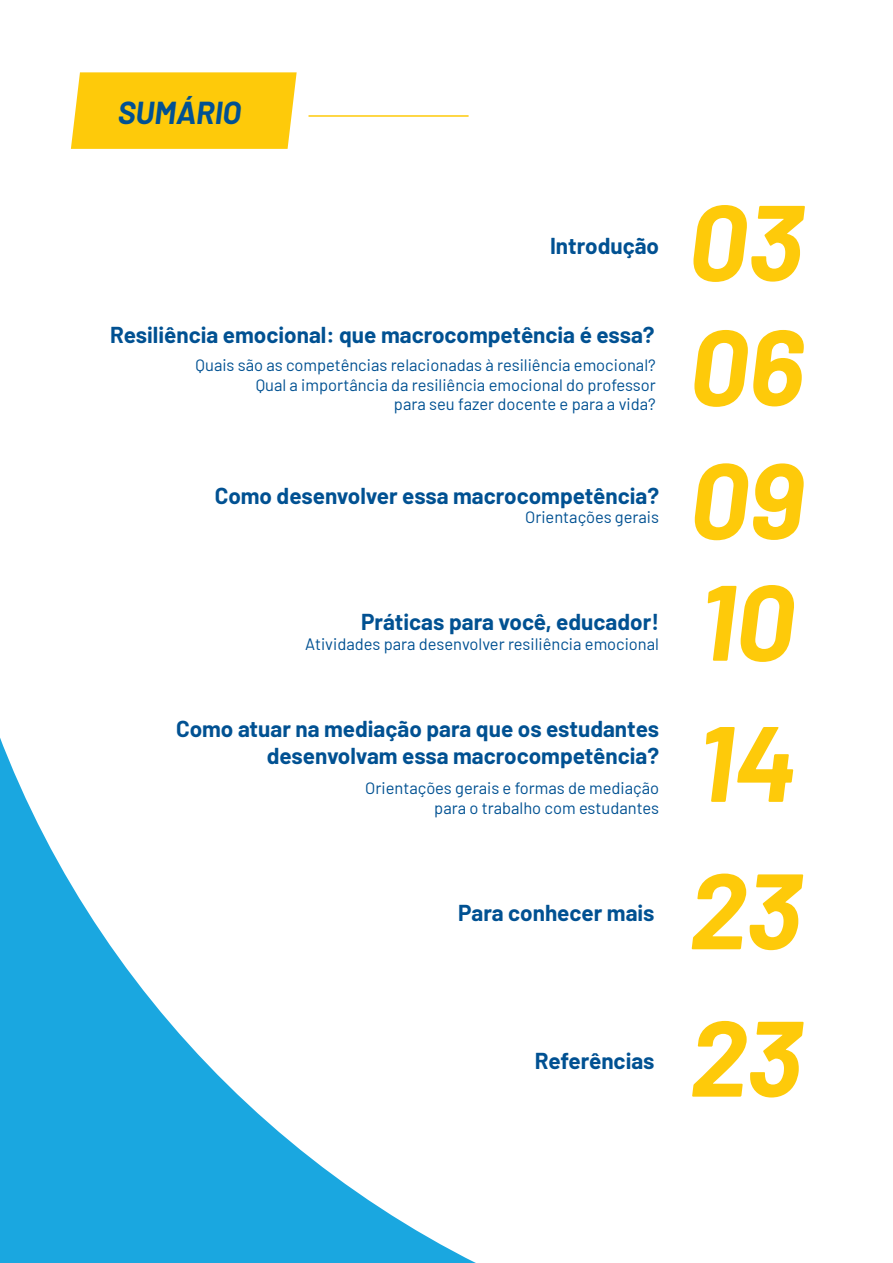
<style>
.page{position:relative;width:893px;height:1263px;background:#fff}
.page>*{position:absolute;margin:0;border:0;box-sizing:border-box;transform-origin:0 0}
.t1{font:italic 700 106.95px/129.1px "Barlow";color:#feca0a;text-align:justify}
.t2{font:italic 700 31.05px "Barlow";color:#015192}
.t3{font:700 22.5px/27px "Barlow";color:#015192;text-align:right}
.t4{font:16.5px/19.8px "Barlow";color:#015192;text-align:right}
</style>
<div class="page">
<svg style="left:71px;top:72px;width:226px;height:77px"></svg>
<svg style="left:0;top:738px;width:476px;height:525px"></svg>
<hr style="left:308px;top:115px;width:161px;height:2px;background:#feca0a">
<h2 class="t2" style="left:118px;top:89px;width:125px">SUMÁRIO</h2>
<h3 class="t3" style="left:550px;top:230px;width:111px">Introdução</h3>
<h3 class="t3" style="left:110px;top:320px;width:546px">Resiliência emocional: que macrocompetência é essa?</h3>
<p class="t4" style="left:196px;top:354px;width:462px">Quais são as competências relacionadas à resiliência emocional?<br>Qual a importância da resiliência emocional do professor<br>para seu fazer docente e para a vida?</p>
<h3 class="t3" style="left:215px;top:480px;width:446px">Como desenvolver essa macrocompetência?</h3>
<p class="t4" style="left:525px;top:506px;width:136px">Orientações gerais</p>
<h3 class="t3" style="left:361px;top:607px;width:299px">Práticas para você, educador!</h3>
<p class="t4" style="left:305px;top:633px;width:355px">Atividades para desenvolver resiliência emocional</p>
<h3 class="t3" style="left:176px;top:714px;width:484px">Como atuar na mediação para que os estudantes desenvolvam essa macrocompetência?</h3>
<p class="t4" style="left:365px;top:777px;width:295px">Orientações gerais e formas de mediação para o trabalho com estudantes</p>
<h3 class="t3" style="left:458px;top:897px;width:198px">Para conhecer mais</h3>
<h3 class="t3" style="left:535px;top:1045px;width:121px">Referências</h3>
<h1 class="t1" style="left:688px;top:169px;width:117px">03<br>06<br>09</h1>
<h1 class="t1" style="left:699px;top:549px;width:97px">10</h1>
<h1 class="t1" style="left:697px;top:690px;width:101px">14</h1>
<h1 class="t1" style="left:689px;top:838px;width:114px">23</h1>
<h1 class="t1" style="left:689px;top:985px;width:114px">23</h1>
</div>
